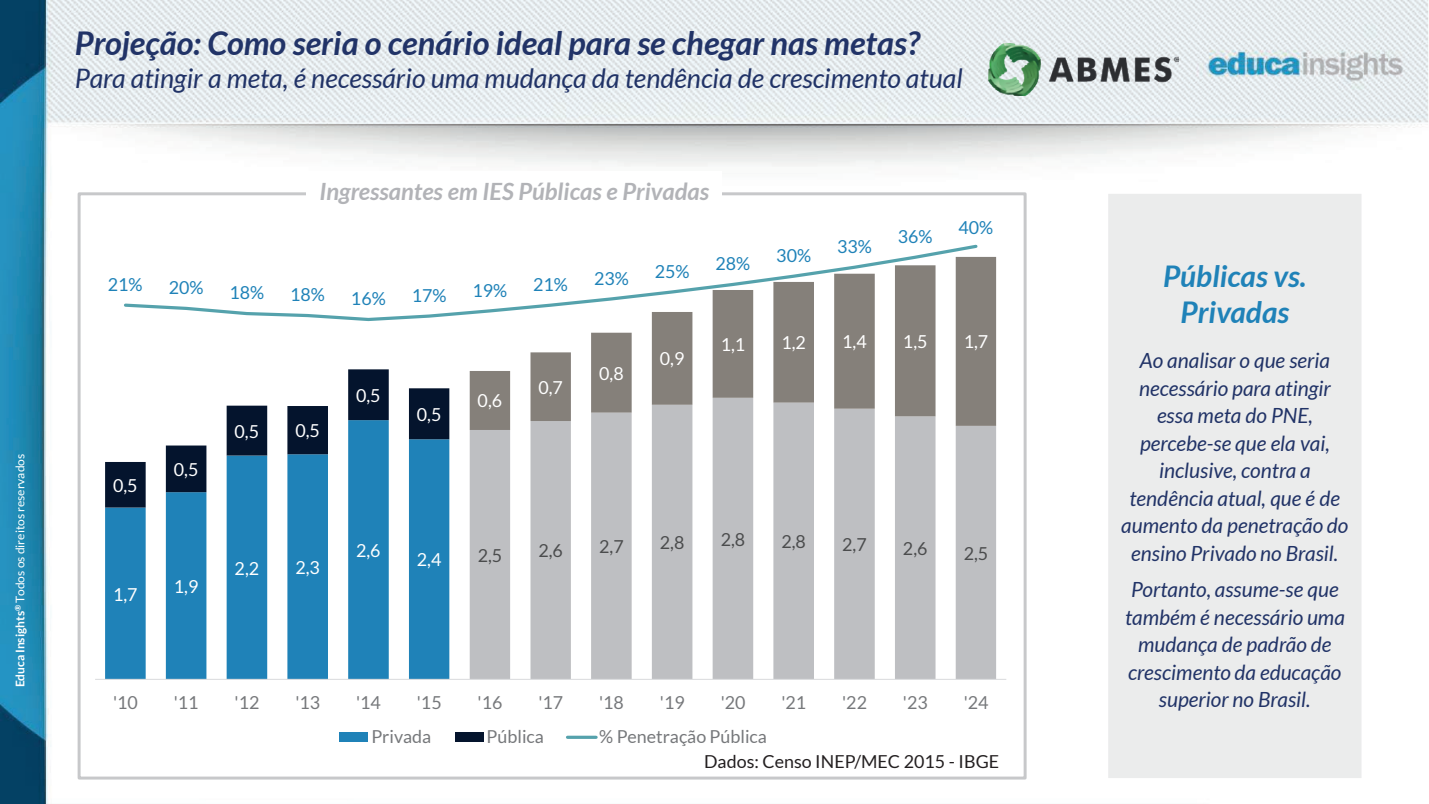
<style>
.page{position:relative;width:1429px;height:804px;background:#fff}
.page>*{position:absolute;margin:0;border:0;box-sizing:border-box;transform-origin:0 0}
.t1{font:italic 700 32.73px "Lato";color:#213367}
.t2{font:italic 700 29.93px/35.7px "Lato";color:#1f82b8;text-align:center}
.t3{font:italic 26.78px "Lato";color:#213367}
.t4{font:italic 700 23.8px "Lato";color:#b2b3b7}
.t5{font:italic 21px "Lato";color:#213367}
.t6{font:italic 20.82px/27.5px "Lato";color:#213367;text-align:center}
.t7{font:17.85px "Lato";color:#76787b}
.t8{font:17.85px "Lato";color:#fff}
.t9{font:17.85px "Lato";color:#1f82b8}
.t10{font:17.85px "Lato";color:#231f20}
.t11{font:17.85px "Lato";color:#4b4c4d}
.t12{font:12.08px "Lato";letter-spacing:-.005em;color:#fff}
.s1{font-weight:700}
</style>
<div class="page">
<img style="left:0;top:0;width:1429px;height:804px">
<img style="left:989px;top:43px;width:190px;height:53px">
<div style="left:307px;top:171px;width:415px;height:40px;background:#fff"></div>
<div style="left:1108px;top:194px;width:253px;height:584px;background:#ebecec"></div>
<svg style="left:105px;top:507px;width:344px;height:172px;fill:#1f82b8"></svg>
<svg style="left:105px;top:369px;width:344px;height:138px"></svg>
<svg style="left:470px;top:430px;width:526px;height:249px;fill:#bebfc2"></svg>
<svg style="left:470px;top:257px;width:526px;height:173px;fill:#85807a"></svg>
<hr style="left:95px;top:679px;width:911px;height:1px;background:#dcdddf">
<svg style="left:122px;top:243px;width:857px;height:80px"></svg>
<div style="left:340px;top:732px;width:28px;height:10px;background:#1f82b8"></div>
<div style="left:455px;top:732px;width:28px;height:10px;background:#04142d"></div>
<svg style="left:567px;top:735px;width:29px;height:4px"></svg>
<p class="t12" style="left:13px;top:687px;width:235px;rotate:-90deg"><span class="s1">Educa Insights</span><sup>®</sup> Todos os direitos reservados</p>
<h1 class="t1" style="left:75px;top:24px;width:846px">Projeção: Como seria o cenário ideal para se chegar nas metas?</h1>
<p class="t3" style="left:75px;top:64px;width:889px">Para atingir a meta, é necessário uma mudança da tendência de crescimento atual</p>
<p class="t4" style="left:319px;top:178px;width:391px">Ingressantes em IES Públicas e Privadas</p>
<p class="t9" style="left:108px;top:275px;width:36px">21%</p>
<p class="t9" style="left:169px;top:278px;width:36px">20%</p>
<p class="t9" style="left:229px;top:283px;width:36px">18%</p>
<p class="t9" style="left:290px;top:285px;width:36px">18%</p>
<p class="t9" style="left:351px;top:289px;width:36px">16%</p>
<p class="t9" style="left:412px;top:285px;width:36px">17%</p>
<p class="t9" style="left:472px;top:280px;width:36px">19%</p>
<p class="t9" style="left:533px;top:274px;width:36px">21%</p>
<p class="t9" style="left:594px;top:268px;width:36px">23%</p>
<p class="t9" style="left:655px;top:261px;width:36px">25%</p>
<p class="t9" style="left:715px;top:254px;width:36px">28%</p>
<p class="t9" style="left:776px;top:246px;width:36px">30%</p>
<p class="t9" style="left:837px;top:237px;width:36px">33%</p>
<p class="t9" style="left:898px;top:227px;width:36px">36%</p>
<p class="t9" style="left:958px;top:218px;width:36px">40%</p>
<p class="t8" style="left:113px;top:475px;width:26px">0,5</p>
<p class="t8" style="left:113px;top:584px;width:26px">1,7</p>
<p class="t8" style="left:174px;top:459px;width:26px">0,5</p>
<p class="t8" style="left:174px;top:576px;width:26px">1,9</p>
<p class="t8" style="left:235px;top:421px;width:26px">0,5</p>
<p class="t8" style="left:295px;top:421px;width:26px">0,5</p>
<p class="t8" style="left:235px;top:558px;width:26px">2,2</p>
<p class="t8" style="left:295px;top:557px;width:26px">2,3</p>
<p class="t8" style="left:356px;top:385px;width:26px">0,5</p>
<p class="t8" style="left:417px;top:404px;width:26px">0,5</p>
<p class="t8" style="left:478px;top:391px;width:26px">0,6</p>
<p class="t8" style="left:538px;top:377px;width:26px">0,7</p>
<p class="t8" style="left:599px;top:363px;width:26px">0,8</p>
<p class="t8" style="left:660px;top:349px;width:26px">0,9</p>
<p class="t8" style="left:721px;top:334px;width:26px">1,1</p>
<p class="t8" style="left:781px;top:333px;width:26px">1,2</p>
<p class="t8" style="left:842px;top:332px;width:26px">1,4</p>
<p class="t8" style="left:903px;top:331px;width:26px">1,5</p>
<p class="t8" style="left:964px;top:332px;width:26px">1,7</p>
<p class="t8" style="left:356px;top:540px;width:26px">2,6</p>
<p class="t8" style="left:417px;top:550px;width:26px">2,4</p>
<p class="t11" style="left:478px;top:545px;width:26px">2,5</p>
<p class="t11" style="left:538px;top:541px;width:26px">2,6</p>
<p class="t11" style="left:599px;top:536px;width:26px">2,7</p>
<p class="t11" style="left:660px;top:532px;width:26px">2,8</p>
<p class="t11" style="left:721px;top:529px;width:26px">2,8</p>
<p class="t11" style="left:781px;top:531px;width:26px">2,8</p>
<p class="t11" style="left:842px;top:534px;width:26px">2,7</p>
<p class="t11" style="left:903px;top:538px;width:26px">2,6</p>
<p class="t11" style="left:964px;top:543px;width:26px">2,5</p>
<p class="t7" style="left:113px;top:692px;width:26px">'10</p>
<p class="t7" style="left:174px;top:692px;width:26px">'11</p>
<p class="t7" style="left:235px;top:692px;width:26px">'12</p>
<p class="t7" style="left:295px;top:692px;width:26px">'13</p>
<p class="t7" style="left:356px;top:692px;width:26px">'14</p>
<p class="t7" style="left:417px;top:692px;width:26px">'15</p>
<p class="t7" style="left:478px;top:692px;width:26px">'16</p>
<p class="t7" style="left:538px;top:692px;width:26px">'17</p>
<p class="t7" style="left:599px;top:692px;width:26px">'18</p>
<p class="t7" style="left:660px;top:692px;width:26px">'19</p>
<p class="t7" style="left:721px;top:692px;width:26px">'20</p>
<p class="t7" style="left:781px;top:692px;width:26px">'21</p>
<p class="t7" style="left:842px;top:692px;width:26px">'22</p>
<p class="t7" style="left:903px;top:692px;width:26px">'23</p>
<p class="t7" style="left:964px;top:692px;width:26px">'24</p>
<p class="t7" style="left:371px;top:727px;width:61px">Privada</p>
<p class="t7" style="left:486px;top:727px;width:59px">Pública</p>
<p class="t7" style="left:599px;top:727px;width:169px">% Penetração Pública</p>
<p class="t10" style="left:704px;top:751px;width:296px">Dados: Censo INEP/MEC 2015 - IBGE</p>
<h2 class="t2" style="left:1163px;top:259px;width:145px">Públicas vs.<br>Privadas</h2>
<p class="t6" style="left:1139px;top:347px;width:193px">Ao analisar o que seria necessário para atingir essa meta do PNE, percebe-se que ela vai,</p>
<p class="t5" style="left:1159px;top:459px;width:153px">inclusive, contra a</p>
<p class="t6" style="left:1121px;top:485px;width:229px">tendência atual, que é de aumento da penetração do ensino Privado no Brasil.</p>
<p class="t6" style="left:1131px;top:576px;width:209px">Portanto, assume-se que</p>
<p class="t5" style="left:1125px;top:605px;width:221px">também é necessário uma</p>
<p class="t6" style="left:1128px;top:631px;width:215px">mudança de padrão de crescimento da educação superior no Brasil.</p>
</div>
